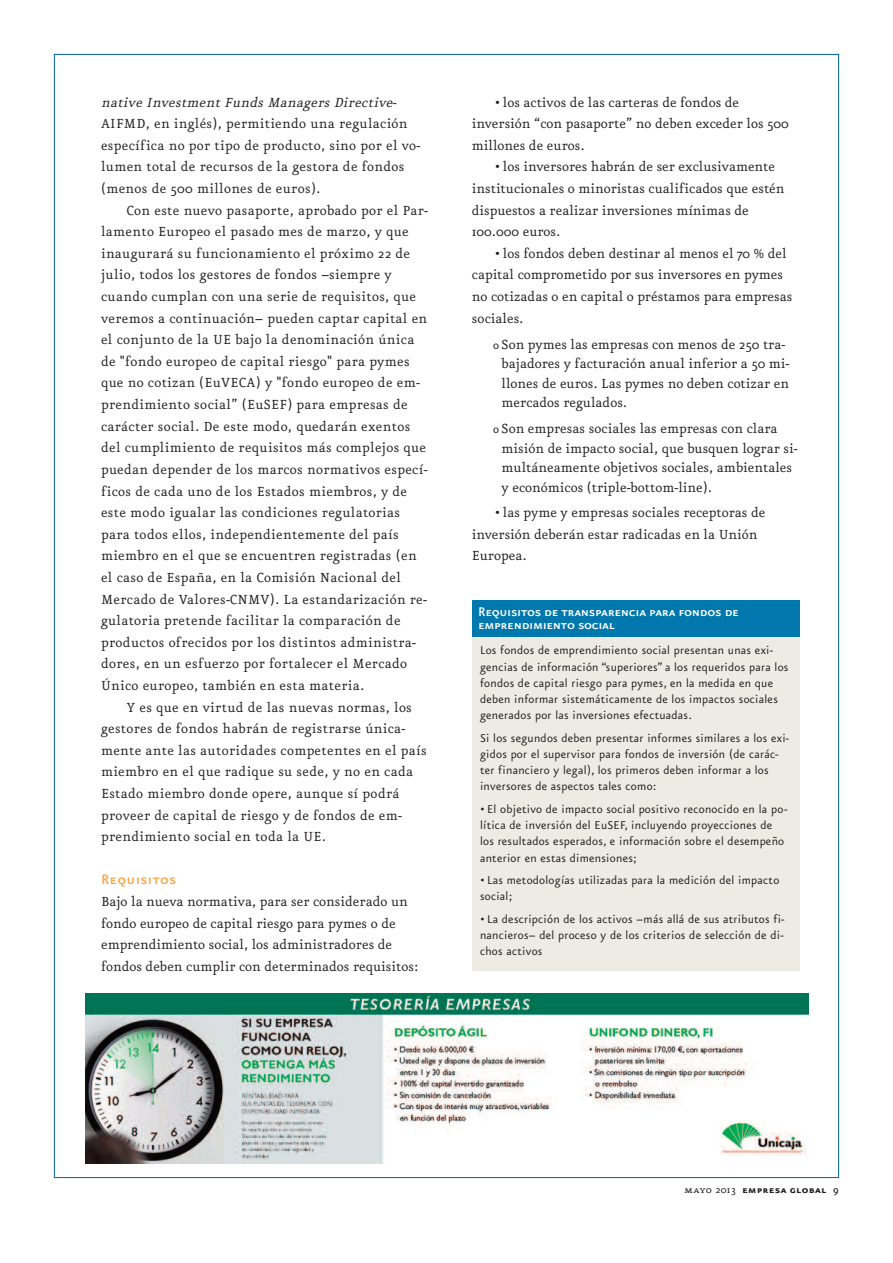
<style>
.page{position:relative;width:893px;height:1263px;background:#fff}
.page>*{position:absolute;margin:0;border:0;box-sizing:border-box;transform-origin:0 0}
.t1{font:16.5px "Eureka Sans Medium Caps";letter-spacing:.02em;color:#f9a64a}
.t2{font:15.75px/21.6px "Eureka";letter-spacing:.02em;color:#231f20}
.t3{font:15.75px/21.6px "Eureka";color:#231f20}
.t4{font:15px/13.5px "Eureka Sans Medium Caps";letter-spacing:-.02em;color:#fff}
.t5{font:13.5px/16.2px "Eureka Sans";letter-spacing:.02em;color:#231f20}
.t6{font:12px "Eureka Sans Bold Caps";letter-spacing:.025em;color:#231f20}
.s1{font-style:italic}
.s2{font-family:"Eureka Sans";font-size:13.5px}
.s3{font-family:"Eureka Small Caps"}
.s4{font-family:"Eureka"}
.s5{font-family:"Eureka";font-weight:500}
</style>
<div class="page">
<img style="left:86px;top:993px;width:722px;height:170px">
<div style="left:472px;top:603px;width:327px;height:368px;background:#eeebe4"></div>
<div style="left:472px;top:600px;width:327px;height:36px;background:#0078ae"></div>
<p class="t2" style="left:101px;top:92px;width:321px"><span class="s1">native Investment Funds Managers Directive</span>-AIFMD, en inglés), permitiendo una regulación específica no por tipo de producto, sino por el vo&shy;lumen total de recursos de la gestora de fondos (menos de 500 millones de euros).</p>
<p class="t2" style="left:101px;top:200px;width:329px;text-indent:26px">Con este nuevo pasaporte, aprobado por el Par&shy;lamento Europeo el pasado mes de marzo, y que inaugurará su funcionamiento el próximo 22 de julio, todos los gestores de fondos –siempre y cuando cumplan con una serie de requisitos, que veremos a continuación– pueden captar capital en el conjunto de la UE bajo la denominación única de "fondo europeo de capital riesgo" para pymes que no cotizan (EuVECA) y "fondo europeo de em&shy;prendimiento social” (EuSEF) para empresas de carácter social. De este modo, quedarán exentos del cumplimiento de requisitos más complejos que puedan depender de los marcos normativos especí&shy;ficos de cada uno de los Estados miembros, y de este modo igualar las condiciones regulatorias para todos ellos, independientemente del país miembro en el que se encuentren registradas (en el caso de España, en la Comisión Nacional del Mercado de Valores-CNMV). La estandarización re&shy;gulatoria pretende facilitar la comparación de productos ofrecidos por los distintos administra&shy;dores, en un esfuerzo por fortalecer el Mercado Único europeo, también en esta materia.</p>
<p class="t2" style="left:101px;top:697px;width:327px;text-indent:26px">Y es que en virtud de las nuevas normas, los gestores de fondos habrán de registrarse única&shy;mente ante las autoridades competentes en el país miembro en el que radique su sede, y no en cada Estado miembro donde opere, aunque sí podrá proveer de capital de riesgo y de fondos de em&shy;prendimiento social en toda la UE.</p>
<p class="t1" style="left:101px;top:869px;width:77px">Requisitos</p>
<p class="t3" style="left:101px;top:891px;width:319px">Bajo la nueva normativa, para ser considerado un fondo europeo de capital riesgo para pymes o de emprendimiento social, los administradores de fondos deben cumplir con determinados requisitos:</p>
<p class="t3" style="left:472px;top:92px;width:319px;text-indent:23px">•los activos de las carteras de fondos de inversión “con pasaporte” no deben exceder los 500 millones de euros.</p>
<p class="t3" style="left:472px;top:157px;width:314px;text-indent:23px">•los inversores habrán de ser exclusivamente institucionales o minoristas cualificados que estén dispuestos a realizar inversiones mínimas de 100.000 euros.</p>
<p class="t3" style="left:472px;top:243px;width:322px;text-indent:23px">•los fondos deben destinar al menos el 70 % del capital comprometido por sus inversores en pymes no cotizadas o en capital o préstamos para empresas sociales.</p>
<p class="t3" style="left:502px;top:335px;width:289px;line-height:19.5px;text-indent:-9px"><span class="s2">o</span> Son pymes las empresas con menos de 250 tra&shy;bajadores y facturación anual inferior a 50 mi&shy;llones de euros. Las pymes no deben cotizar en mercados regulados.</p>
<p class="t3" style="left:502px;top:419px;width:298px;line-height:19.5px;text-indent:-9px"><span class="s2">o</span> Son empresas sociales las empresas con clara misión de impacto social, que busquen lograr si&shy;multáneamente objetivos sociales, ambientales y económicos (triple-bottom-line).</p>
<p class="t3" style="left:472px;top:502px;width:295px;text-indent:23px">•las pyme y empresas sociales receptoras de inversión deberán estar radicadas en la Unión<br>Europea.</p>
<p class="t4" style="left:478px;top:604px;width:262px">Requisitos de transparencia para fondos de emprendimiento social</p>
<p class="t5" style="left:480px;top:643px;width:310px">Los fondos de emprendimiento social presentan unas exi&shy;gencias de información “superiores” a los requeridos para los fondos de capital riesgo para pymes, en la medida en que deben informar sistemáticamente de los impactos sociales generados por las inversiones efectuadas.</p>
<p class="t5" style="left:480px;top:730px;width:311px">Si los segundos deben presentar informes similares a los exi&shy;gidos por el supervisor para fondos de inversión (de carác&shy;ter financiero y legal), los primeros deben informar a los inversores de aspectos tales como:</p>
<p class="t5" style="left:480px;top:801px;width:309px">• El objetivo de impacto social positivo reconocido en la po&shy;lítica de inversión del EuSEF, incluyendo proyecciones de los resultados esperados, e información sobre el desempeño anterior en estas dimensiones;</p>
<p class="t5" style="left:480px;top:872px;width:301px">•Las metodologías utilizadas para la medición del impacto social;</p>
<p class="t5" style="left:480px;top:911px;width:306px;text-align:justify">•La descripción de los activos –más allá de sus atributos fi&shy;nancieros– del proceso y de los criterios de selección de di&shy;chos activos</p>
<p class="t6" style="left:684px;top:1184px;width:156px"><span class="s3">mayo</span> <span class="s4">2013</span> empresa global <span class="s5">9</span></p>
</div>
